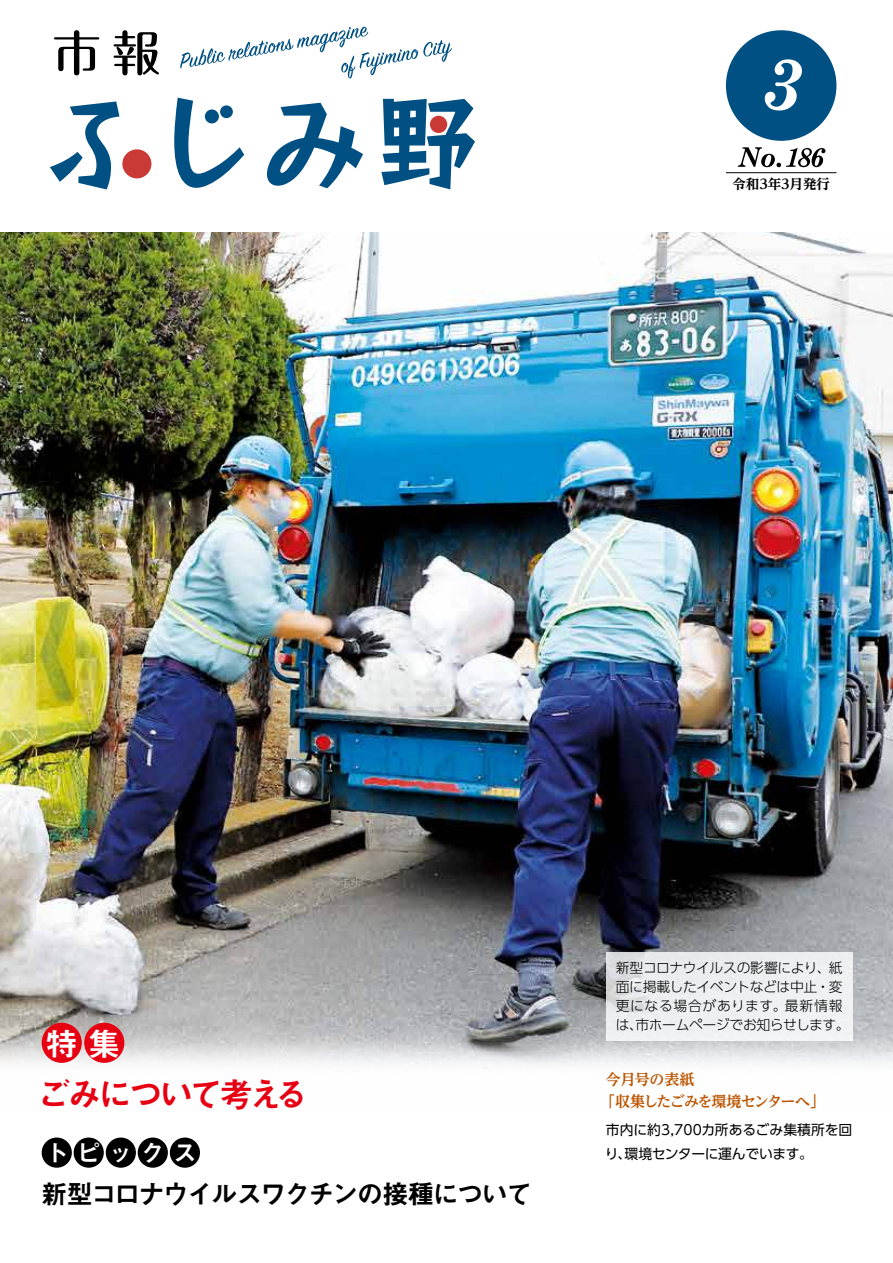
<style>
.page{position:relative;width:893px;height:1263px;background:#fff}
.page>*{position:absolute;margin:0;border:0;box-sizing:border-box;transform-origin:0 0}
.t1{font:34.05px "Midashi Go Pro MB31";letter-spacing:-.105em;color:#e60012}
.t2{font:32.55px "Midashi Go Pro MB31";color:#fff}
.t3{font:26.55px "Midashi Go Pro MB31";letter-spacing:-.085em;color:#000}
.t4{font:24.45px "Midashi Go Pro MB31";letter-spacing:.31em;color:#fff}
.t5{font:700 15px/22.5px "UD Reimin Pro";letter-spacing:-.04em;color:#bb5400}
.t6{font:300 13.8px/19.2px "UD Shin Go Pro";letter-spacing:-.025em;color:#000}
.t7{font:13.8px/24px "UD Shin Go Pro";letter-spacing:-.015em;color:#000}
.t8{font:700 expanded 13.5px "UD Reimin Pro";color:#000}
</style>
<div class="page">
<img style="left:0;top:232px;width:893px;height:764px">
<img style="left:0;top:996px;width:893px;height:172px">
<svg style="left:54px;top:30px;width:45px;height:45px"></svg>
<svg style="left:114px;top:30px;width:45px;height:45px"></svg>
<svg style="left:50px;top:101px;width:69px;height:88px"></svg>
<div style="left:122px;top:149px;width:29px;height:29px;background:#c93935;border-radius:50%"></div>
<svg style="left:174px;top:98px;width:70px;height:90px"></svg>
<svg style="left:267px;top:103px;width:96px;height:85px"></svg>
<svg style="left:381px;top:99px;width:94px;height:90px"></svg>
<hr style="left:726px;top:172px;width:110px;height:1px;background:#000">
<svg style="left:180px;top:26px;width:272px;height:53px"></svg>
<div style="left:42px;top:1023px;width:40px;height:40px;background:#e60012;border-radius:50%"></div>
<div style="left:84px;top:1023px;width:40px;height:40px;background:#e60012;border-radius:50%"></div>
<div style="left:42px;top:1137px;width:30px;height:31px;background:#000;border-radius:50%"></div>
<div style="left:74px;top:1137px;width:30px;height:31px;background:#000;border-radius:50%"></div>
<div style="left:106px;top:1137px;width:30px;height:31px;background:#000;border-radius:50%"></div>
<div style="left:138px;top:1137px;width:30px;height:31px;background:#000;border-radius:50%"></div>
<div style="left:170px;top:1137px;width:30px;height:31px;background:#000;border-radius:50%"></div>
<div style="left:726px;top:30px;width:110px;height:111px;background:#005084;border-radius:50%"></div>
<svg style="left:765px;top:59px;width:37px;height:51px"></svg>
<svg style="left:738px;top:147px;width:87px;height:20px"></svg>
<svg style="left:606px;top:952px;width:246px;height:89px;fill:#eeeff0"></svg>
<p class="t8" style="left:732px;top:173px;width:99px">令和3年3月発行</p>
<h2 class="t2" style="left:45px;top:1017px;width:77px">特集</h2>
<h1 class="t1" style="left:37px;top:1067px;width:273px">ごみについて考える</h1>
<h3 class="t4" style="left:45px;top:1133px;width:154px">トピックス</h3>
<h3 class="t3" style="left:41px;top:1173px;width:493px">新型コロナウイルスワクチンの接種について</h3>
<p class="t6" style="left:616px;top:957px;width:236px">新型コロナウイルスの影響により、紙面に掲載したイベントなどは中止・変更になる場合があります。最新情報は、市ホームページでお知らせします。</p>
<p class="t5" style="left:600px;top:1068px;width:226px;text-indent:6px">今月号の表紙<br>「収集したごみを環境センターへ」</p>
<p class="t7" style="left:605px;top:1117px;width:249px">市内に約3,700カ所あるごみ集積所を回り、環境センターに運んでいます。</p>
</div>
